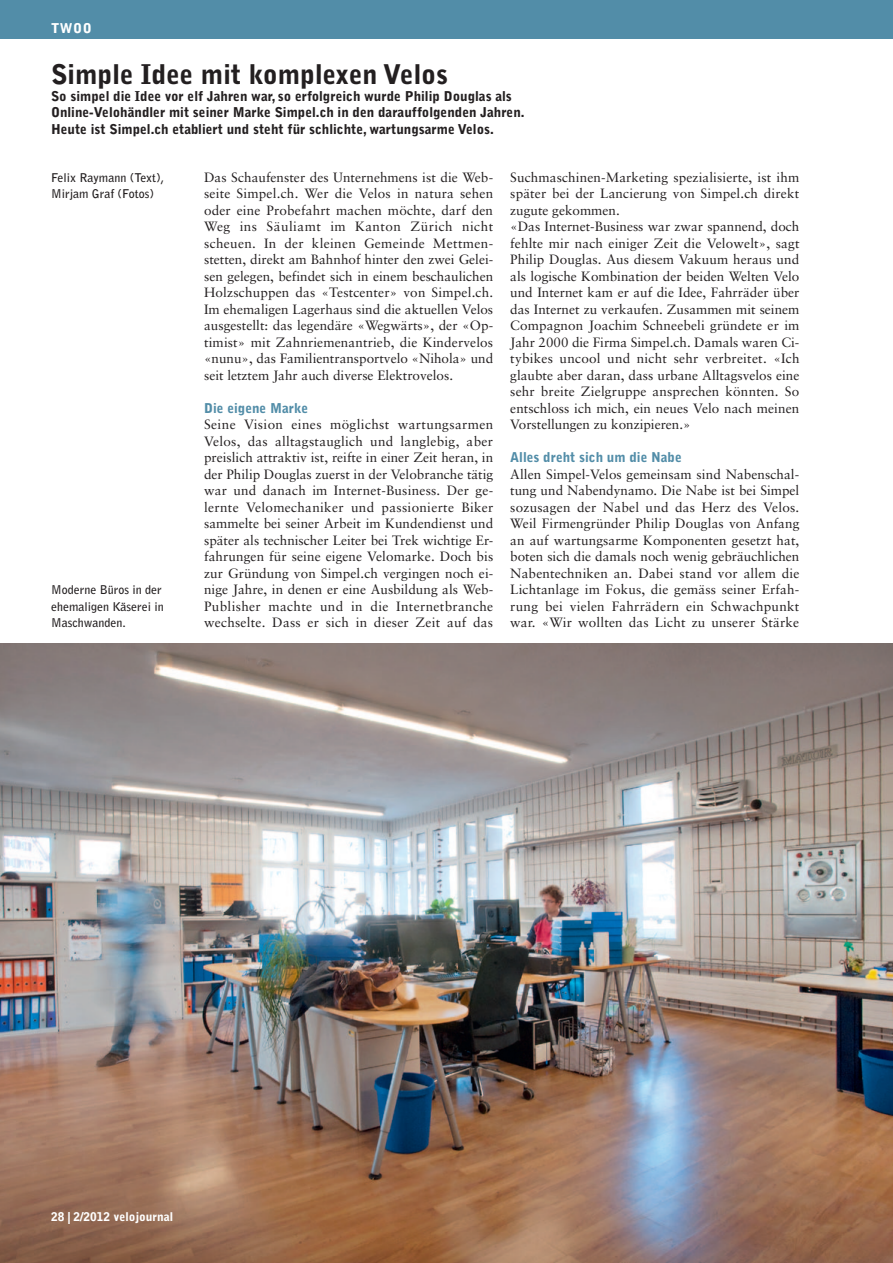
<style>
.page{position:relative;width:893px;height:1263px;background:#fff}
.page>*{position:absolute;margin:0;border:0;box-sizing:border-box;transform-origin:0 0}
._02_Titel{font:900 27px "Bell Gothic";color:#231f20}
._05_Lauftext{font:13.5px/16.5px "Sabon";letter-spacing:.01em;color:#231f20;text-align:justify}
._03_Lead{font:900 13.5px/16.5px "Bell Gothic";color:#231f20}
._06_Zwischentitel{font:900 13.5px "Bell Gothic";color:#528da8}
._01_Rubrik{font:900 13.5px "Bell Gothic";color:#fff}
._07_Legende{font:700 12px/16.5px "Bell Gothic";color:#231f20}
.t1{font:900 12px "Bell Gothic";color:#fff}
</style>
<div class="page">
<img style="left:0;top:644px;width:893px;height:619px">
<div style="left:0;top:0;width:893px;height:38px;background:#528da8"></div>
<p class="_01_Rubrik" style="left:51px;top:20px;width:42px">TWOO</p>
<p class="_02_Titel" style="left:51px;top:59px;width:399px">Simple Idee mit komplexen Velos</p>
<p class="_03_Lead" style="left:51px;top:88px;width:475px">So simpel die Idee vor elf Jahren war, so erfolgreich wurde Philip Douglas als<br>Online-Velohändler mit seiner Marke Simpel.ch in den darauffolgenden Jahren.<br>Heute ist Simpel.ch etabliert und steht für schlichte, wartungsarme Velos.</p>
<p class="_05_Lauftext" style="left:510px;top:168px;width:291px">Suchmaschinen-Marketing spezialisierte, ist ihm später bei der Lancierung von Simpel.ch direkt zugute gekommen.</p>
<p class="_05_Lauftext" style="left:510px;top:218px;width:291px">«Das Internet-Business war zwar spannend, doch fehlte mir nach einiger Zeit die Velowelt», sagt Philip Douglas. Aus diesem Vakuum heraus und als logische Kombination der beiden Welten Velo und Internet kam er auf die Idee, Fahrräder über das Internet zu verkaufen. Zusammen mit seinem Compagnon Joachim Schneebeli gründete er im Jahr 2000 die Firma Simpel.ch. Damals waren Ci&shy;tybikes uncool und nicht sehr verbreitet. «Ich glaubte aber daran, dass urbane Alltagsvelos eine sehr breite Zielgruppe ansprechen könnten. So entschloss ich mich, ein neues Velo nach meinen Vorstellungen zu konzipieren.»</p>
<p class="_06_Zwischentitel" style="left:510px;top:449px;width:173px">Alles dreht sich um die Nabe</p>
<p class="_05_Lauftext" style="left:510px;top:465px;width:291px">Allen Simpel-Velos gemeinsam sind Nabenschal&shy;tung und Nabendynamo. Die Nabe ist bei Simpel sozusagen der Nabel und das Herz des Velos.<br>Weil Firmengründer Philip Douglas von Anfang an auf wartungsarme Komponenten gesetzt hat, boten sich die damals noch wenig gebräuchlichen Nabentechniken an. Dabei stand vor allem die Lichtanlage im Fokus, die gemäss seiner Erfah&shy;rung bei vielen Fahrrädern ein Schwachpunkt war. «Wir wollten das Licht zu unserer Stärke</p>
<p class="_05_Lauftext" style="left:204px;top:168px;width:291px">Das Schaufenster des Unternehmens ist die Web&shy;seite Simpel.ch. Wer die Velos in natura sehen oder eine Probefahrt machen möchte, darf den Weg ins Säuliamt im Kanton Zürich nicht scheuen. In der kleinen Gemeinde Mettmen&shy;stetten, direkt am Bahnhof hinter den zwei Gelei&shy;sen gelegen, befindet sich in einem beschaulichen Holzschuppen das «Testcenter» von Simpel.ch.<br>Im ehemaligen Lagerhaus sind die aktuellen Velos ausgestellt: das legendäre «Wegwärts», der «Op&shy;timist» mit Zahnriemenantrieb, die Kindervelos «nunu», das Familientransportvelo «Nihola» und seit letztem Jahr auch diverse Elektrovelos.</p>
<p class="_06_Zwischentitel" style="left:204px;top:400px;width:106px">Die eigene Marke</p>
<p class="_05_Lauftext" style="left:204px;top:416px;width:291px">Seine Vision eines möglichst wartungsarmen Velos, das alltagstauglich und langlebig, aber preislich attraktiv ist, reifte in einer Zeit heran, in der Philip Douglas zuerst in der Velobranche tätig war und danach im Internet-Business. Der ge&shy;lernte Velomechaniker und passionierte Biker sammelte bei seiner Arbeit im Kundendienst und später als technischer Leiter bei Trek wichtige Er&shy;fahrungen für seine eigene Velomarke. Doch bis zur Gründung von Simpel.ch vergingen noch ei&shy;nige Jahre, in denen er eine Ausbildung als Web-Publisher machte und in die Internetbranche wechselte. Dass er sich in dieser Zeit auf das</p>
<p class="_07_Legende" style="left:51px;top:169px;width:115px">Felix Raymann (Text),</p>
<p class="_07_Legende" style="left:51px;top:185px;width:105px">Mirjam Graf (Fotos)</p>
<p class="_07_Legende" style="left:51px;top:582px;width:114px">Moderne Büros in der ehemaligen Käserei in<br>Maschwanden.</p>
<p class="t1" style="left:51px;top:1210px;width:124px">28 | 2/2012 velojournal</p>
</div>
